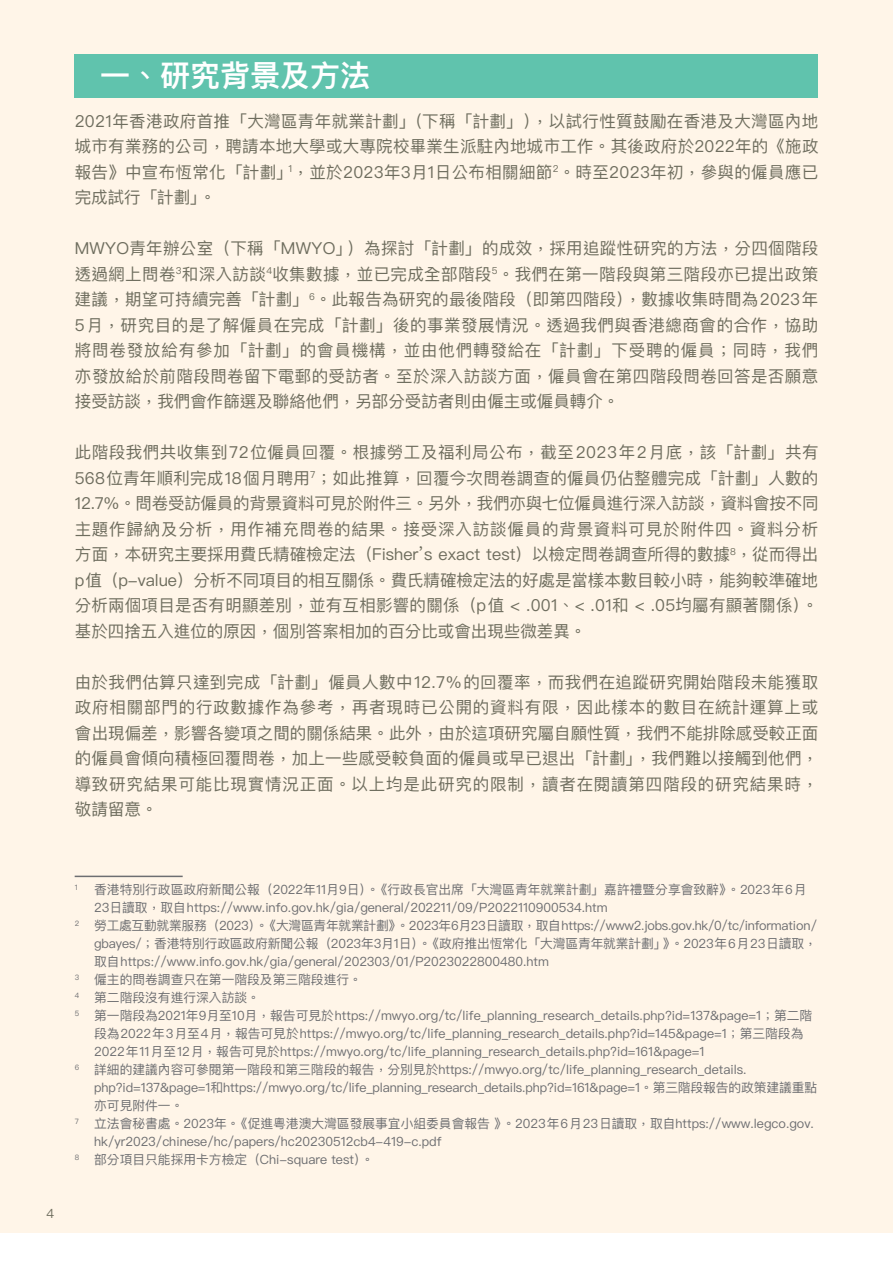
<style>
.page{position:relative;width:893px;height:1263px;background:#fff5e8}
.page>*{position:absolute;margin:0;border:0;box-sizing:border-box;transform-origin:0 0}
.t1{font:600 30px "Ping Fang TC";color:#fff}
.t2{font:16.5px/25.5px "Ping Fang TC";letter-spacing:.02em;color:#6e6d5e;text-align:justify}
.t3{font:12.75px "Ping Fang TC";color:#6d6e71}
.t4{font:12.75px "Ping Fang TC";letter-spacing:-.02em;color:#6d6e71}
.t5{font:12.75px "Ping Fang TC";color:#6e6d5e}
.t6{font:7.5px "Ping Fang TC";color:#6d6e71}
</style>
<div class="page">
<div style="left:0;top:1233px;width:893px;height:30px;background:#fff"></div>
<div style="left:75px;top:54px;width:743px;height:43px;background:#60c3ad"></div>
<hr style="left:75px;top:876px;width:108px;height:1px;background:#6d6e71">
<h1 class="t1" style="left:100px;top:57px;width:271px">一、研究背景及方法</h1>
<p class="t2" style="left:75px;top:108px;width:745px">2021年香港政府首推「大灣區青年就業計劃」（下稱「計劃」），以試行性質鼓勵在香港及大灣區內地城市有業務的公司，聘請本地大學或大專院校畢業生派駐內地城市工作。其後政府於2022年的《施政報告》中宣布恆常化「計劃」<sup>1</sup>，並於2023年3月1日公布相關細節<sup>2</sup>。時至2023年初，參與的僱員應已完成試行「計劃」。</p>
<p class="t2" style="left:75px;top:235px;width:745px">MWYO青年辦公室（下稱「MWYO」）為探討「計劃」的成效，採用追蹤性研究的方法，分四個階段透過網上問卷<sup>3</sup>和深入訪談<sup>4</sup>收集數據，並已完成全部階段<sup>5</sup>。我們在第一階段與第三階段亦已提出政策建議，期望可持續完善「計劃」<sup>6</sup>。此報告為研究的最後階段（即第四階段），數據收集時間為2023年5月，研究目的是了解僱員在完成「計劃」後的事業發展情況。透過我們與香港總商會的合作，協助將問卷發放給有參加「計劃」的會員機構，並由他們轉發給在「計劃」下受聘的僱員；同時，我們亦發放給於前階段問卷留下電郵的受訪者。至於深入訪談方面，僱員會在第四階段問卷回答是否願意接受訪談，我們會作篩選及聯絡他們，另部分受訪者則由僱主或僱員轉介。</p>
<p class="t2" style="left:75px;top:439px;width:745px">此階段我們共收集到72位僱員回覆。根據勞工及福利局公布，截至2023年2月底，該「計劃」共有568位青年順利完成18個月聘用<sup>7</sup>；如此推算，回覆今次問卷調查的僱員仍佔整體完成「計劃」人數的12.7%。問卷受訪僱員的背景資料可見於附件三。另外，我們亦與七位僱員進行深入訪談，資料會按不同主題作歸納及分析，用作補充問卷的結果。接受深入訪談僱員的背景資料可見於附件四。資料分析方面，本研究主要採用費氏精確檢定法（Fisher’s exact test）以檢定問卷調查所得的數據<sup>8</sup>，從而得出p值（p-value）分析不同項目的相互關係。費氏精確檢定法的好處是當樣本數目較小時，能夠較準確地分析兩個項目是否有明顯差別，並有互相影響的關係（p值 &lt; .001、&lt; .01和 &lt; .05均屬有顯著關係）。基於四捨五入進位的原因，個別答案相加的百分比或會出現些微差異。</p>
<p class="t2" style="left:75px;top:669px;width:745px">由於我們估算只達到完成「計劃」僱員人數中12.7%的回覆率，而我們在追蹤研究開始階段未能獲取政府相關部門的行政數據作為參考，再者現時已公開的資料有限，因此樣本的數目在統計運算上或會出現偏差，影響各變項之間的關係結果。此外，由於這項研究屬自願性質，我們不能排除感受較正面的僱員會傾向積極回覆問卷，加上一些感受較負面的僱員或早已退出「計劃」，我們難以接觸到他們，導致研究結果可能比現實情況正面。以上均是此研究的限制，讀者在閱讀第四階段的研究結果時，敬請留意。</p>
<p class="t5" style="left:46px;top:1206px;width:9px">4</p>
<p class="t6" style="left:75px;top:883px;width:4px">1</p>
<p class="t3" style="left:94px;top:882px;width:714px">香港特別行政區政府新聞公報（2022年11月9日）。《行政長官出席「大灣區青年就業計劃」嘉許禮暨分享會致辭》。2023年6月</p>
<p class="t3" style="left:94px;top:900px;width:515px">23日讀取，取自https://www.info.gov.hk/gia/general/202211/09/P2022110900534.htm</p>
<p class="t4" style="left:75px;top:918px;width:744px"><sup>2</sup> 勞工處互動就業服務（2023）。《大灣區青年就業計劃》。2023年6月23日讀取，取自https://www2.jobs.gov.hk/0/tc/information/</p>
<p class="t3" style="left:94px;top:936px;width:724px">gbayes/；香港特別行政區政府新聞公報（2023年3月1日）。《政府推出恆常化「大灣區青年就業計劃」》。2023年6月23日讀取，</p>
<p class="t3" style="left:94px;top:954px;width:456px">取自https://www.info.gov.hk/gia/general/202303/01/P2023022800480.htm</p>
<p class="t3" style="left:75px;top:972px;width:289px"><sup>3</sup> 僱主的問卷調查只在第一階段及第三階段進行。</p>
<p class="t3" style="left:75px;top:990px;width:187px"><sup>4</sup> 第二階段沒有進行深入訪談。</p>
<p class="t3" style="left:75px;top:1008px;width:739px"><sup>5</sup> 第一階段為2021年9月至10月，報告可見於https://mwyo.org/tc/life_planning_research_details.php?id=137&amp;page=1；第二階</p>
<p class="t3" style="left:94px;top:1026px;width:711px">段為2022年3月至4月，報告可見於https://mwyo.org/tc/life_planning_research_details.php?id=145&amp;page=1；第三階段為</p>
<p class="t3" style="left:94px;top:1044px;width:612px">2022年11月至12月，報告可見於https://mwyo.org/tc/life_planning_research_details.php?id=161&amp;page=1</p>
<p class="t3" style="left:75px;top:1062px;width:673px"><sup>6</sup> 詳細的建議內容可參閱第一階段和第三階段的報告，分別見於https://mwyo.org/tc/life_planning_research_details.</p>
<p class="t3" style="left:94px;top:1080px;width:724px">php?id=137&amp;page=1和https://mwyo.org/tc/life_planning_research_details.php?id=161&amp;page=1。第三階段報告的政策建議重點</p>
<p class="t3" style="left:94px;top:1098px;width:91px">亦可見附件一。</p>
<p class="t3" style="left:75px;top:1116px;width:741px"><sup>7</sup> 立法會秘書處。2023年。《促進粵港澳大灣區發展事宜小組委員會報告》。2023年6月23日讀取，取自https://www.legco.gov.</p>
<p class="t3" style="left:94px;top:1134px;width:349px">hk/yr2023/chinese/hc/papers/hc20230512cb4-419-c.pdf</p>
<p class="t3" style="left:75px;top:1152px;width:301px"><sup>8</sup> 部分項目只能採用卡方檢定（Chi-square test）。</p>
</div>
